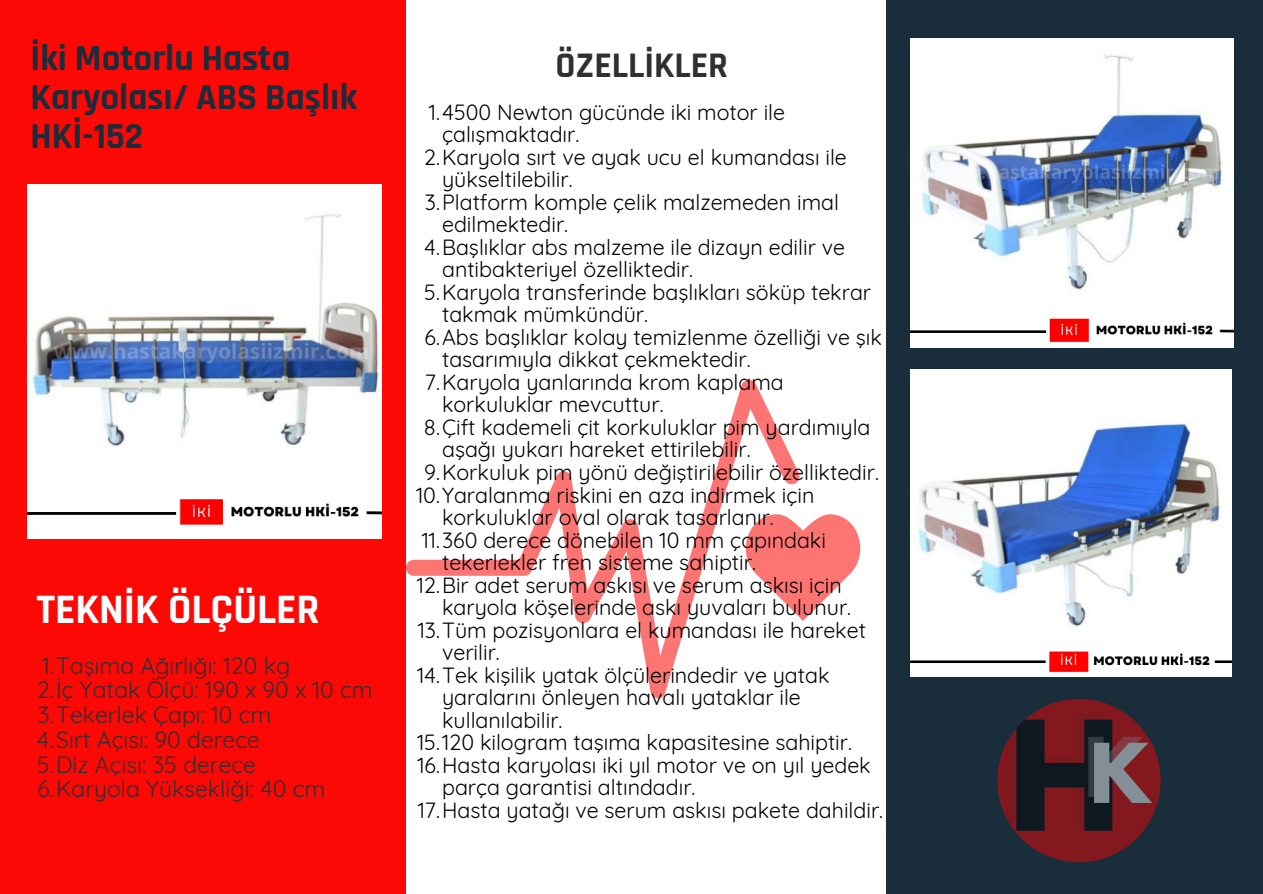
<style>
.page{position:relative;width:1263px;height:894px;background:#fff}
.page>*{position:absolute;margin:0;border:0;box-sizing:border-box;transform-origin:0 0}
.t1{font:700 42.45px "Rajdhani";color:#fff}
.t2{font:700 36.9px/39.3px "Rajdhani";color:#1a2d3b}
.t3{font:700 36.45px "Rajdhani";color:#303030}
.t4{font:22.95px "Quicksand";color:#303030}
.t5{font:21.45px/22.5px "Quicksand";color:#010000}
</style>
<div class="page">
<div style="left:887px;top:0;width:376px;height:893px;background:#1a2d3b"></div>
<div style="left:0;top:0;width:406px;height:893px;background:#fc0805"></div>
<svg style="left:800px;top:514px;width:60px;height:106px"></svg>
<svg style="left:406px;top:379px;width:394px;height:319px"></svg>
<img style="left:997px;top:698px;width:164px;height:164px;border-radius:50%">
<img style="left:28px;top:185px;width:354px;height:353px">
<img style="left:910px;top:38px;width:323px;height:309px">
<img style="left:910px;top:369px;width:322px;height:307px">
<p class="t2" style="left:30px;top:39px;width:261px">İki Motorlu Hasta</p>
<p class="t3" style="left:555px;top:43px;width:174px">ÖZELLİKLER</p>
<p class="t2" style="left:30px;top:78px;width:328px">Karyolası/ ABS Başlık<br>HKİ-152</p>
<p class="t5" style="left:442px;top:100px;width:344px;text-indent:-13px">1.4500 Newton gücünde iki motor ile çalışmaktadır.</p>
<h3 class="t5" style="left:442px;top:145px;width:406px;text-indent:-18px">2.Karyola sırt ve ayak ucu el kumandası ile yükseltilebilir.</h3>
<p class="t5" style="left:442px;top:190px;width:398px;text-indent:-17px">3.Platform komple çelik malzemeden imal edilmektedir.</p>
<h1 class="t5" style="left:442px;top:235px;width:404px;text-indent:-18px">4.Başlıklar abs malzeme ile dizayn edilir ve antibakteriyel özelliktedir.</h1>
<p class="t5" style="left:442px;top:280px;width:431px;text-indent:-18px">5.Karyola transferinde başlıkları söküp tekrar takmak mümkündür.</p>
<p class="t5" style="left:442px;top:325px;width:441px;text-indent:-18px">6.Abs başlıklar kolay temizlenme özelliği ve şık tasarımıyla dikkat çekmektedir.</p>
<p class="t5" style="left:442px;top:370px;width:343px;text-indent:-17px">7.Karyola yanlarında krom kaplama korkuluklar mevcuttur.</p>
<p class="t5" style="left:442px;top:415px;width:430px;text-indent:-18px">8.Çift kademeli çit korkuluklar pim yardımıyla aşağı yukarı hareket ettirilebilir.</p>
<p class="t5" style="left:424px;top:460px;width:456px">9.Korkuluk pim yönü değiştirilebilir özelliktedir.</p>
<p class="t5" style="left:442px;top:483px;width:374px;text-indent:-26px">10.Yaralanma riskini en aza indirmek için korkuluklar oval olarak tasarlanır.</p>
<h2 class="t5" style="left:442px;top:528px;width:385px;text-indent:-20px">11.360 derece dönebilen 10 mm çapındaki tekerlekler fren sisteme sahiptir.</h2>
<p class="t5" style="left:442px;top:573px;width:410px;text-indent:-25px">12.Bir adet serum askısı ve serum askısı için karyola köşelerinde askı yuvaları bulunur.</p>
<p class="t5" style="left:442px;top:618px;width:425px;text-indent:-24px">13.Tüm pozisyonlara el kumandası ile hareket verilir.</p>
<p class="t5" style="left:442px;top:663px;width:389px;text-indent:-25px">14.Tek kişilik yatak ölçülerindedir ve yatak yaralarını önleyen havalı yataklar ile kullanılabilir.</p>
<p class="t5" style="left:417px;top:730px;width:436px">15.120 kilogram taşıma kapasitesine sahiptir.</p>
<p class="t5" style="left:442px;top:753px;width:430px;text-indent:-25px">16.Hasta karyolası iki yıl motor ve on yıl yedek parça garantisi altındadır.</p>
<p class="t5" style="left:418px;top:798px;width:467px">17.Hasta yatağı ve serum askısı pakete dahildir.</p>
<p class="t1" style="left:36px;top:583px;width:285px">TEKNİK ÖLÇÜLER</p>
<p class="t4" style="left:42px;top:650px;width:250px">1.Taşıma Ağırlığı: 120 kg</p>
<p class="t4" style="left:37px;top:675px;width:338px">2.İç Yatak Ölçü: 190 x 90 x 10 cm</p>
<p class="t4" style="left:38px;top:700px;width:235px">3.Tekerlek Çapı: 10 cm</p>
<p class="t4" style="left:37px;top:724px;width:224px">4.Sırt Açısı: 90 derece</p>
<p class="t4" style="left:37px;top:749px;width:220px">5.Diz Açısı: 35 derece</p>
<p class="t4" style="left:37px;top:774px;width:290px">6.Karyola Yüksekliği: 40 cm</p>
</div>
